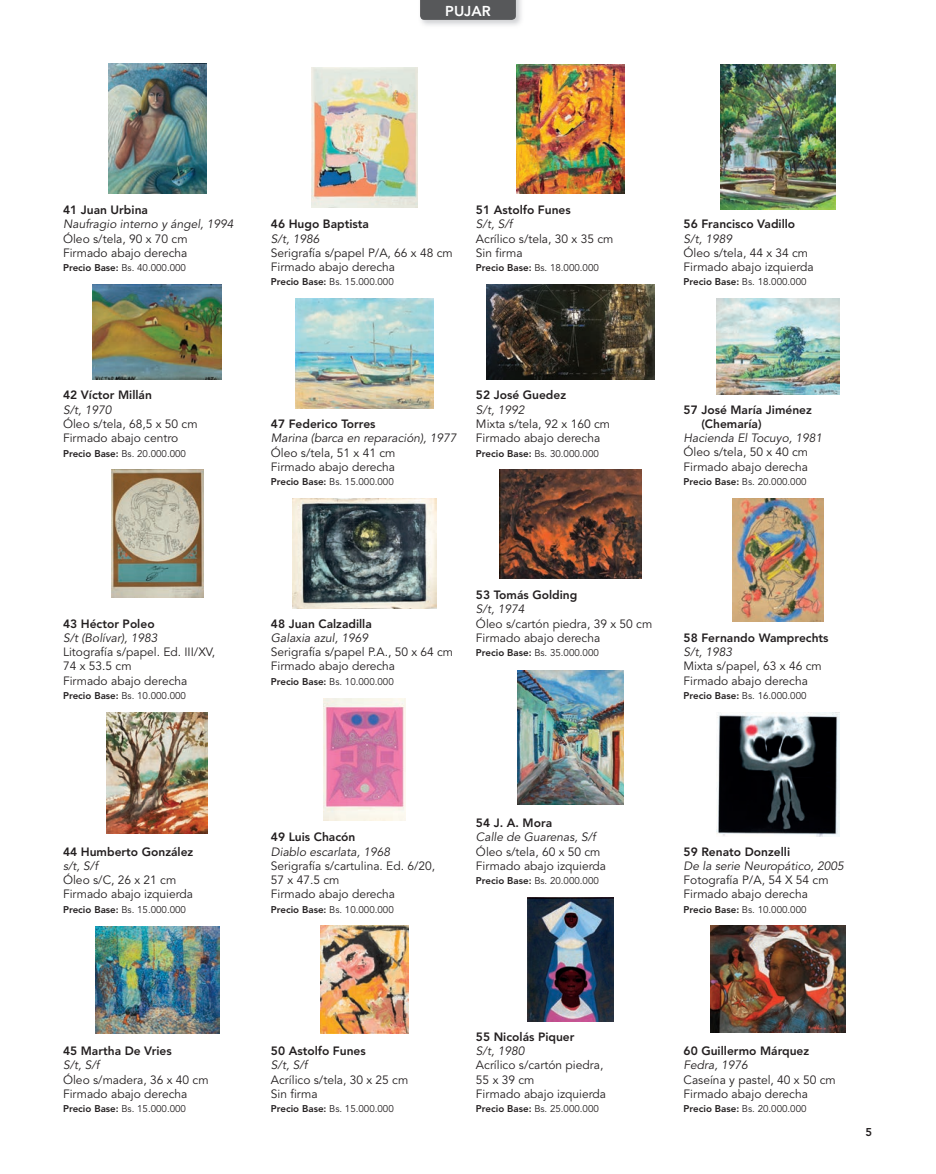
<style>
.page{position:relative;width:936px;height:1174px;background:#fff}
.page>*{position:absolute;margin:0;border:0;box-sizing:border-box;transform-origin:0 0}
.t1{font:800 14.25px "Avenir";color:#fff}
.t2{font:12px/14.2px "Avenir LT Std";color:#231f20}
.t3{font:800 12px/14.2px "Avenir LT Std";color:#231f20}
.t4{font:italic 12px "Avenir LT Std";color:#231f20}
.t5{font:800 11.25px "Avenir LT Std";color:#231f20}
.t6{font:9.75px "Avenir LT Std";color:#231f20}
.s1{font-weight:800}
</style>
<div class="page">
<svg style="left:420px;top:0;width:96px;height:20px;background:#58595b"></svg>
<img style="left:93px;top:284px;width:129px;height:95px">
<img style="left:295px;top:298px;width:138px;height:110px">
<img style="left:320px;top:926px;width:88px;height:107px">
<img style="left:499px;top:470px;width:143px;height:109px">
<img style="left:323px;top:698px;width:83px;height:122px">
<img style="left:732px;top:498px;width:91px;height:123px">
<img style="left:516px;top:64px;width:108px;height:130px">
<img style="left:292px;top:498px;width:144px;height:111px">
<img style="left:109px;top:64px;width:97px;height:130px">
<img style="left:720px;top:64px;width:115px;height:145px">
<img style="left:111px;top:469px;width:92px;height:128px">
<img style="left:107px;top:712px;width:101px;height:121px">
<img style="left:95px;top:926px;width:124px;height:107px">
<img style="left:311px;top:67px;width:106px;height:141px">
<img style="left:527px;top:897px;width:86px;height:124px">
<img style="left:517px;top:670px;width:106px;height:134px">
<img style="left:486px;top:285px;width:168px;height:94px">
<img style="left:716px;top:298px;width:123px;height:96px">
<img style="left:716px;top:712px;width:123px;height:124px">
<img style="left:710px;top:925px;width:135px;height:107px">
<p class="t1" style="left:445px;top:3px;width:47px">PUJAR</p>
<p class="t3" style="left:63px;top:203px;width:86px">41 Juan Urbina</p>
<p class="t4" style="left:63px;top:217px;width:172px">Naufragio interno y ángel, 1994</p>
<p class="t2" style="left:63px;top:232px;width:126px">Óleo s/tela, 90 x 70 cm<br>Firmado abajo derecha</p>
<p class="t6" style="left:63px;top:262px;width:124px"><span class="s1">Precio Base:</span> Bs. 40.000.000</p>
<p class="t3" style="left:271px;top:217px;width:99px">46 Hugo Baptista</p>
<p class="t4" style="left:271px;top:232px;width:50px">S/t, 1986</p>
<p class="t2" style="left:271px;top:246px;width:183px">Serigrafía s/papel P/A, 66 x 48 cm<br>Firmado abajo derecha</p>
<p class="t6" style="left:271px;top:276px;width:124px"><span class="s1">Precio Base:</span> Bs. 15.000.000</p>
<p class="t3" style="left:476px;top:203px;width:96px">51 Astolfo Funes</p>
<p class="t4" style="left:476px;top:217px;width:38px">S/t, S/f</p>
<p class="t2" style="left:476px;top:232px;width:139px">Acrílico s/tela, 30 x 35 cm<br>Sin firma</p>
<p class="t6" style="left:476px;top:262px;width:124px"><span class="s1">Precio Base:</span> Bs. 18.000.000</p>
<p class="t3" style="left:683px;top:217px;width:113px">56 Francisco Vadillo</p>
<p class="t4" style="left:683px;top:232px;width:50px">S/t, 1989</p>
<p class="t2" style="left:683px;top:246px;width:131px">Óleo s/tela, 44 x 34 cm<br>Firmado abajo izquierda</p>
<p class="t6" style="left:683px;top:276px;width:124px"><span class="s1">Precio Base:</span> Bs. 18.000.000</p>
<p class="t3" style="left:63px;top:388px;width:90px">42 Víctor Millán</p>
<p class="t4" style="left:63px;top:403px;width:50px">S/t, 1970</p>
<p class="t2" style="left:63px;top:417px;width:136px">Óleo s/tela, 68,5 x 50 cm<br>Firmado abajo centro</p>
<p class="t6" style="left:63px;top:447px;width:124px"><span class="s1">Precio Base:</span> Bs. 20.000.000</p>
<p class="t3" style="left:63px;top:616px;width:93px">43 Héctor Poleo</p>
<p class="t4" style="left:63px;top:631px;width:96px">S/t (Bolívar), 1983</p>
<p class="t2" style="left:63px;top:645px;width:153px">Litografía s/papel. Ed. III/XV,<br>74 x 53.5 cm<br>Firmado abajo derecha</p>
<p class="t6" style="left:63px;top:690px;width:124px"><span class="s1">Precio Base:</span> Bs. 10.000.000</p>
<p class="t3" style="left:271px;top:417px;width:106px">47 Federico Torres</p>
<p class="t4" style="left:271px;top:431px;width:187px">Marina (barca en reparación), 1977</p>
<p class="t2" style="left:271px;top:445px;width:126px">Óleo s/tela, 51 x 41 cm<br>Firmado abajo derecha</p>
<p class="t6" style="left:271px;top:476px;width:124px"><span class="s1">Precio Base:</span> Bs. 15.000.000</p>
<p class="t3" style="left:476px;top:388px;width:92px">52 José Guedez</p>
<p class="t4" style="left:476px;top:403px;width:50px">S/t, 1992</p>
<p class="t2" style="left:476px;top:417px;width:136px">Mixta s/tela, 92 x 160 cm<br>Firmado abajo derecha</p>
<p class="t6" style="left:476px;top:447px;width:124px"><span class="s1">Precio Base:</span> Bs. 30.000.000</p>
<p class="t3" style="left:701px;top:402px;width:112px;text-indent:-18px">57 José María Jiménez (Chemaría)</p>
<p class="t4" style="left:683px;top:431px;width:140px">Hacienda El Tocuyo, 1981</p>
<p class="t2" style="left:683px;top:445px;width:126px">Óleo s/tela, 50 x 40 cm<br>Firmado abajo derecha</p>
<p class="t6" style="left:683px;top:476px;width:124px"><span class="s1">Precio Base:</span> Bs. 20.000.000</p>
<p class="t3" style="left:271px;top:616px;width:102px">48 Juan Calzadilla</p>
<p class="t4" style="left:271px;top:631px;width:99px">Galaxia azul, 1969</p>
<p class="t2" style="left:271px;top:645px;width:184px">Serigrafía s/papel P.A., 50 x 64 cm<br>Firmado abajo derecha</p>
<p class="t6" style="left:271px;top:675px;width:124px"><span class="s1">Precio Base:</span> Bs. 10.000.000</p>
<p class="t3" style="left:476px;top:588px;width:103px">53 Tomás Golding</p>
<p class="t4" style="left:476px;top:602px;width:50px">S/t, 1974</p>
<p class="t2" style="left:476px;top:616px;width:178px">Óleo s/cartón piedra, 39 x 50 cm<br>Firmado abajo derecha</p>
<p class="t6" style="left:476px;top:647px;width:124px"><span class="s1">Precio Base:</span> Bs. 35.000.000</p>
<p class="t3" style="left:683px;top:630px;width:146px">58 Fernando Wamprechts</p>
<p class="t4" style="left:683px;top:645px;width:50px">S/t, 1983</p>
<p class="t2" style="left:683px;top:659px;width:140px">Mixta s/papel, 63 x 46 cm<br>Firmado abajo derecha</p>
<p class="t6" style="left:683px;top:690px;width:124px"><span class="s1">Precio Base:</span> Bs. 16.000.000</p>
<p class="t3" style="left:63px;top:844px;width:132px">44 Humberto González</p>
<p class="t4" style="left:63px;top:859px;width:36px">s/t, S/f</p>
<p class="t2" style="left:63px;top:873px;width:131px">Óleo s/C, 26 x 21 cm<br>Firmado abajo izquierda</p>
<p class="t6" style="left:63px;top:903px;width:124px"><span class="s1">Precio Base:</span> Bs. 15.000.000</p>
<p class="t3" style="left:63px;top:1044px;width:110px">45 Martha De Vries</p>
<p class="t4" style="left:63px;top:1058px;width:38px">S/t, S/f</p>
<p class="t2" style="left:63px;top:1072px;width:147px">Óleo s/madera, 36 x 40 cm<br>Firmado abajo derecha</p>
<p class="t6" style="left:63px;top:1103px;width:124px"><span class="s1">Precio Base:</span> Bs. 15.000.000</p>
<p class="t3" style="left:271px;top:830px;width:86px">49 Luis Chacón</p>
<p class="t4" style="left:271px;top:844px;width:121px">Diablo escarlata, 1968</p>
<p class="t2" style="left:271px;top:859px;width:166px">Serigrafía s/cartulina. Ed. 6/20,<br>57 x 47.5 cm<br>Firmado abajo derecha</p>
<p class="t6" style="left:271px;top:903px;width:124px"><span class="s1">Precio Base:</span> Bs. 10.000.000</p>
<p class="t3" style="left:476px;top:816px;width:78px">54 J. A. Mora</p>
<p class="t4" style="left:476px;top:830px;width:121px">Calle de Guarenas, S/f</p>
<p class="t2" style="left:476px;top:844px;width:131px">Óleo s/tela, 60 x 50 cm<br>Firmado abajo izquierda</p>
<p class="t6" style="left:476px;top:875px;width:124px"><span class="s1">Precio Base:</span> Bs. 20.000.000</p>
<p class="t3" style="left:271px;top:1044px;width:96px">50 Astolfo Funes</p>
<p class="t4" style="left:271px;top:1058px;width:38px">S/t, S/f</p>
<p class="t2" style="left:271px;top:1072px;width:139px">Acrílico s/tela, 30 x 25 cm<br>Sin firma</p>
<p class="t6" style="left:271px;top:1103px;width:124px"><span class="s1">Precio Base:</span> Bs. 15.000.000</p>
<p class="t3" style="left:476px;top:1029px;width:100px">55 Nicolás Piquer</p>
<p class="t4" style="left:476px;top:1044px;width:50px">S/t, 1980</p>
<p class="t2" style="left:476px;top:1058px;width:131px">Acrílico s/cartón piedra,<br>55 x 39 cm<br>Firmado abajo izquierda</p>
<p class="t6" style="left:476px;top:1103px;width:124px"><span class="s1">Precio Base:</span> Bs. 25.000.000</p>
<p class="t3" style="left:683px;top:844px;width:108px">59 Renato Donzelli</p>
<p class="t4" style="left:683px;top:859px;width:162px">De la serie Neuropático, 2005</p>
<p class="t2" style="left:683px;top:873px;width:146px">Fotografía P/A, 54 X 54 cm<br>Firmado abajo derecha</p>
<p class="t6" style="left:683px;top:903px;width:124px"><span class="s1">Precio Base:</span> Bs. 10.000.000</p>
<p class="t3" style="left:683px;top:1044px;width:127px">60 Guillermo Márquez</p>
<p class="t4" style="left:683px;top:1058px;width:66px">Fedra, 1976</p>
<p class="t2" style="left:683px;top:1072px;width:154px">Caseína y pastel, 40 x 50 cm<br>Firmado abajo derecha</p>
<p class="t6" style="left:683px;top:1103px;width:124px"><span class="s1">Precio Base:</span> Bs. 20.000.000</p>
<p class="t5" style="left:865px;top:1125px;width:8px">5</p>
</div>
